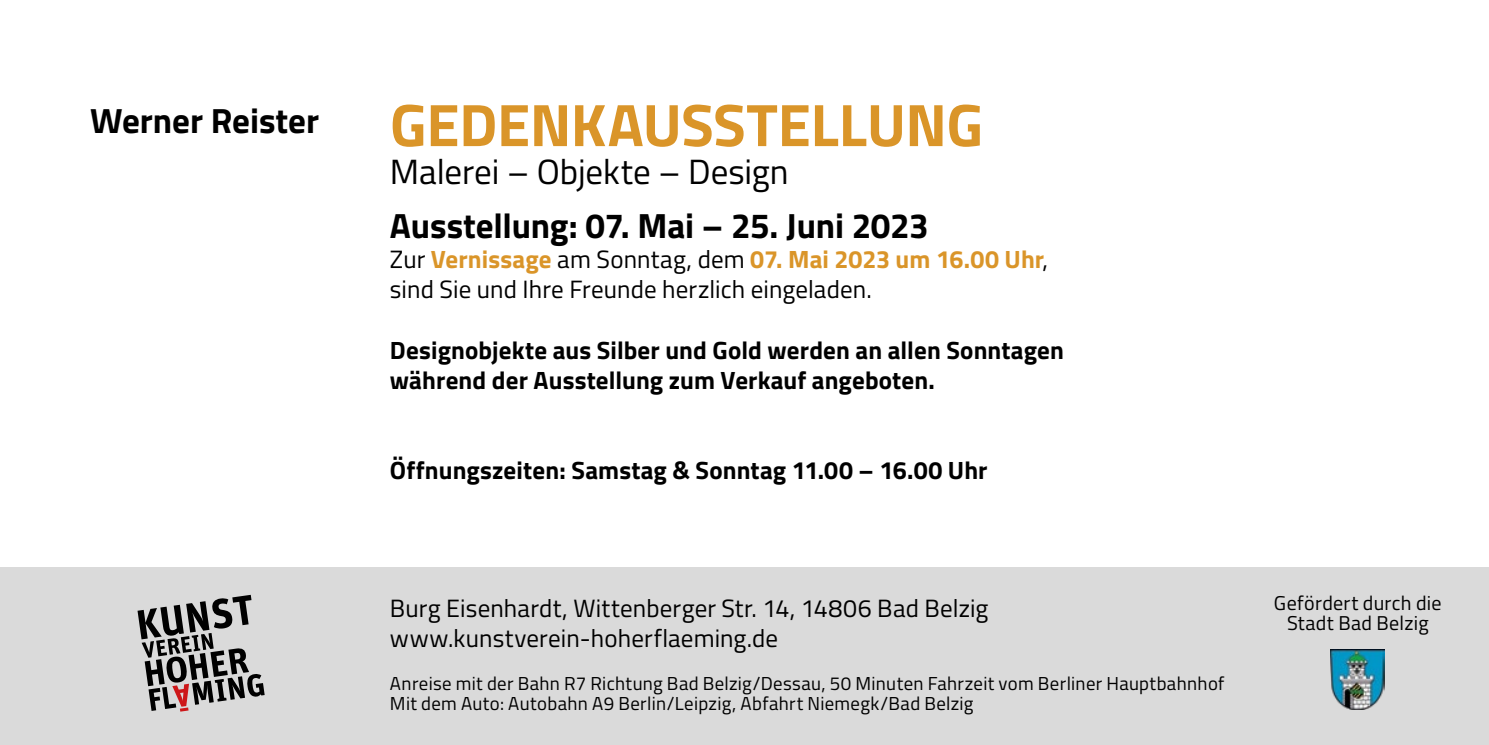
<style>
.page{position:relative;width:1489px;height:745px;background:#fff}
.page>*{position:absolute;margin:0;border:0;box-sizing:border-box;transform-origin:0 0}
.t1{font:700 60px "Titillium Web";letter-spacing:-.005em;color:#da9529}
.t2{font:700 35px "Titillium Web";letter-spacing:-.005em;color:#000}
.t3{font:35px "Titillium Web";letter-spacing:-.005em;color:#000}
.t4{font:25px/30px "Titillium Web";letter-spacing:.005em;color:#000}
.t5{font:700 25px/30px "Titillium Web";letter-spacing:.005em;color:#000}
.t6{font:20px/20px "Titillium Web";letter-spacing:.015em;color:#000;text-align:center}
.t7{font:18.75px/20px "Titillium Web";letter-spacing:.015em;color:#000}
.s1{font-weight:700;color:#da9529}
</style>
<div class="page">
<div style="left:0;top:567px;width:1488px;height:177px;background:#dadada"></div>
<img style="left:1330px;top:649px;width:54px;height:59px">
<svg style="left:137px;top:594px;width:128px;height:117px"></svg>
<h1 class="t1" style="left:90px;top:79px;width:894px"><sup>Werner</sup> <sup>Reister</sup> GEDENKAUSSTELLUNG</h1>
<h2 class="t3" style="left:390px;top:146px;width:400px">Malerei – Objekte – Design</h2>
<h2 class="t2" style="left:390px;top:199px;width:540px">Ausstellung: 07. Mai – 25. Juni 2023</h2>
<p class="t4" style="left:390px;top:243px;width:659px">Zur <span class="s1">Vernissage</span> am Sonntag, dem <span class="s1">07. Mai 2023 um 16.00 Uhr</span>, sind Sie und Ihre Freunde herzlich eingeladen.</p>
<p class="t5" style="left:390px;top:333px;width:675px">Designobjekte aus Silber und Gold werden an allen Sonntagen während der Ausstellung zum Verkauf angeboten.</p>
<p class="t5" style="left:390px;top:453px;width:599px">Öffnungszeiten: Samstag &amp; Sonntag 11.00 – 16.00 Uhr</p>
<p class="t4" style="left:390px;top:591px;width:600px">Burg Eisenhardt, Wittenberger Str. 14, 14806 Bad Belzig www.kunstverein-hoherflaeming.de</p>
<p class="t7" style="left:390px;top:672px;width:835px">Anreise mit der Bahn R7 Richtung Bad Belzig/Dessau, 50 Minuten Fahrzeit vom Berliner Hauptbahnhof<br>Mit dem Auto: Autobahn A9 Berlin/Leipzig, Abfahrt Niemegk/Bad Belzig</p>
<p class="t6" style="left:1273px;top:591px;width:169px">Gefördert durch die<br>Stadt Bad Belzig</p>
</div>
